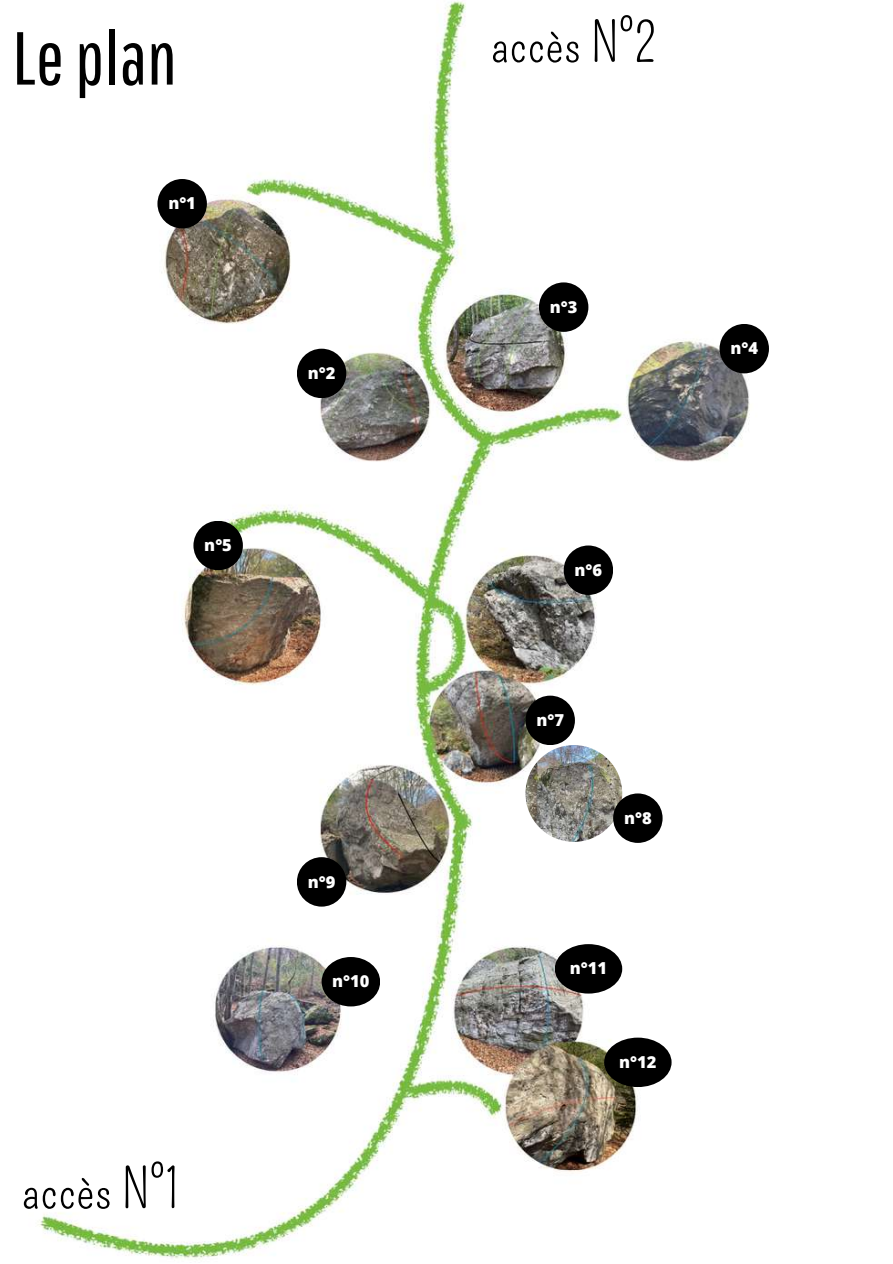
<style>
.page{position:relative;width:893px;height:1264px;background:#fff}
.page>*{position:absolute;margin:0;border:0;box-sizing:border-box;transform-origin:0 0}
.t1{font:74.85px "Pathway Gothic One";color:#000}
.t2{font:54px "Pompiere";color:#000}
.t3{font:800 16.5px "Open Sans";color:#fff}
</style>
<div class="page">
<img style="left:38px;top:0;width:731px;height:1260px">
<div style="left:157px;top:179px;width:50px;height:49px;background:#000;border-radius:50%"></div>
<div style="left:297px;top:349px;width:49px;height:49px;background:#000;border-radius:50%"></div>
<div style="left:297px;top:857px;width:49px;height:49px;background:#000;border-radius:50%"></div>
<div style="left:525px;top:695px;width:50px;height:50px;background:#000;border-radius:50%"></div>
<div style="left:563px;top:545px;width:50px;height:50px;background:#000;border-radius:50%"></div>
<div style="left:193px;top:521px;width:50px;height:49px;background:#000;border-radius:50%"></div>
<div style="left:719px;top:324px;width:50px;height:49px;background:#000;border-radius:50%"></div>
<div style="left:539px;top:282px;width:49px;height:50px;background:#000;border-radius:50%"></div>
<img style="left:525px;top:745px;width:97px;height:96px;border-radius:50%">
<div style="left:613px;top:793px;width:49px;height:50px;background:#000;border-radius:50%"></div>
<div style="left:554px;top:944px;width:68px;height:49px;background:#000;border-radius:50%"></div>
<div style="left:321px;top:957px;width:59px;height:49px;background:#000;border-radius:50%"></div>
<div style="left:604px;top:1037px;width:67px;height:50px;background:#000;border-radius:50%"></div>
<h1 class="t1" style="left:12px;top:13px;width:166px">Leplan</h1>
<p class="t3" style="left:168px;top:192px;width:29px">n°1</p>
<p class="t3" style="left:204px;top:533px;width:29px">n°5</p>
<p class="t3" style="left:308px;top:361px;width:29px">n°2</p>
<h2 class="t2" style="left:22px;top:1157px;width:160px">accès N°1</h2>
<p class="t3" style="left:308px;top:869px;width:29px">n°9</p>
<p class="t3" style="left:332px;top:969px;width:39px">n°10</p>
<h2 class="t2" style="left:491px;top:11px;width:167px">accès N°2</h2>
<p class="t3" style="left:549px;top:295px;width:29px">n°3</p>
<p class="t3" style="left:730px;top:337px;width:29px">n°4</p>
<p class="t3" style="left:574px;top:558px;width:29px">n°6</p>
<p class="t3" style="left:536px;top:708px;width:29px">n°7</p>
<p class="t3" style="left:624px;top:806px;width:29px">n°8</p>
<p class="t3" style="left:569px;top:956px;width:39px">n°11</p>
<p class="t3" style="left:619px;top:1050px;width:39px">n°12</p>
</div>
